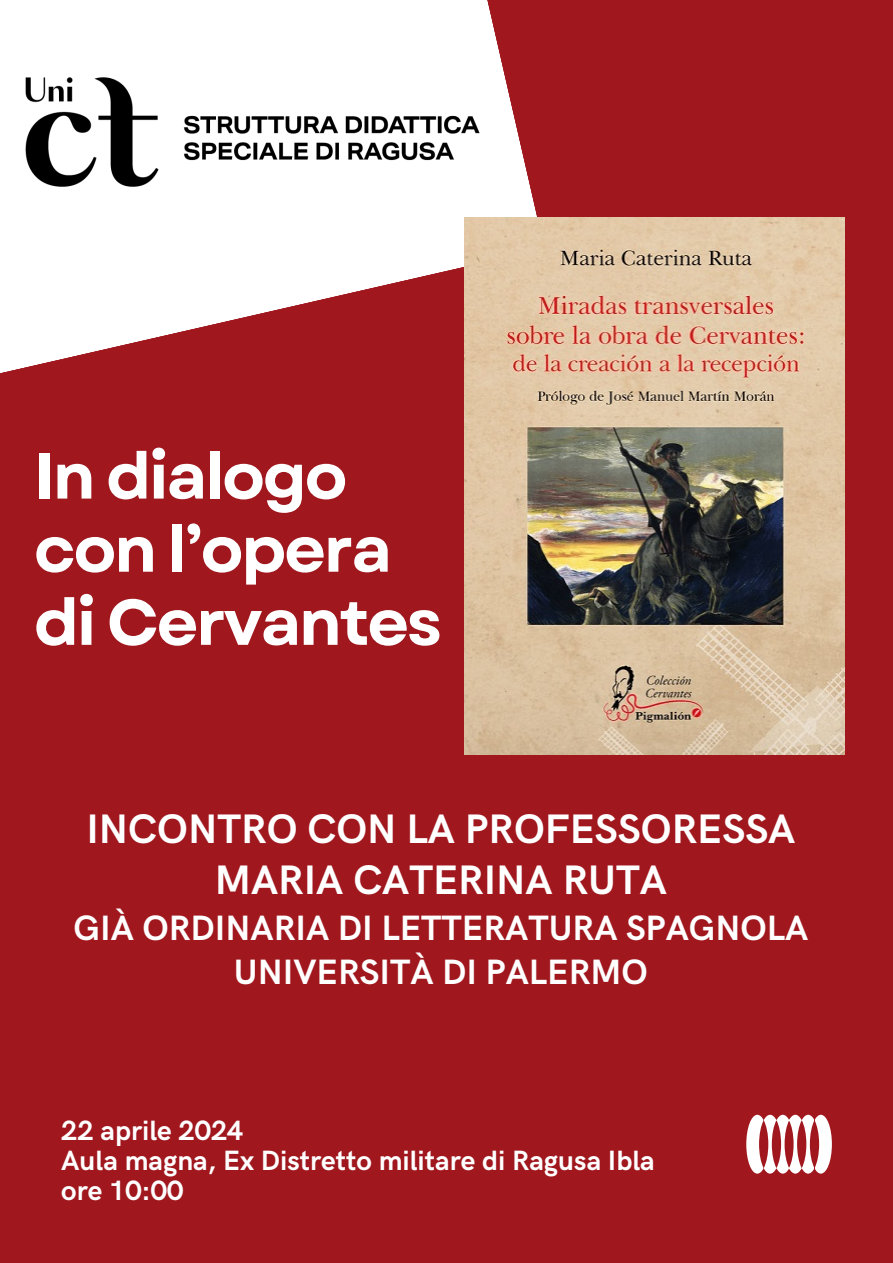
<style>
.page{position:relative;width:893px;height:1263px;background:#a0171e}
.page>*{position:absolute;margin:0;border:0;box-sizing:border-box;transform-origin:0 0}
.t1{font:700 64.5px/73.1px "Garet";letter-spacing:-.035em;color:#fff}
.t2{font:700 41.33px/51.2px "HK Grotesk";color:#fff;text-align:center}
.t3{font:700 35.33px/43.9px "HK Grotesk";color:#fff;text-align:center}
.t4{font:700 27.97px "HK Grotesk";color:#fff}
</style>
<div class="page">
<svg style="left:0;top:0;width:537px;height:412px;fill:#fff"></svg>
<svg style="left:746px;top:1115px;width:86px;height:58px"></svg>
<img style="left:465px;top:217px;width:379px;height:537px">
<img style="left:0;top:54px;width:519px;height:163px">
<h1 class="t1" style="left:34px;top:440px;width:410px">In dialogo con l’opera di Cervantes</h1>
<p class="t2" style="left:86px;top:804px;width:710px">INCONTRO CON LA PROFESSORESSA<br>MARIA CATERINA RUTA</p>
<p class="t3" style="left:74px;top:908px;width:736px">GIÀ ORDINARIA DI LETTERATURA SPAGNOLA<br>UNIVERSITÀ DI PALERMO</p>
<h2 class="t4" style="left:61px;top:1114px;width:184px">22 aprile 2024</h2>
<p class="t4" style="left:61px;top:1145px;width:595px">Aula magna, Ex Distretto militare di Ragusa Ibla</p>
<p class="t4" style="left:61px;top:1175px;width:124px">ore 10:00</p>
</div>
